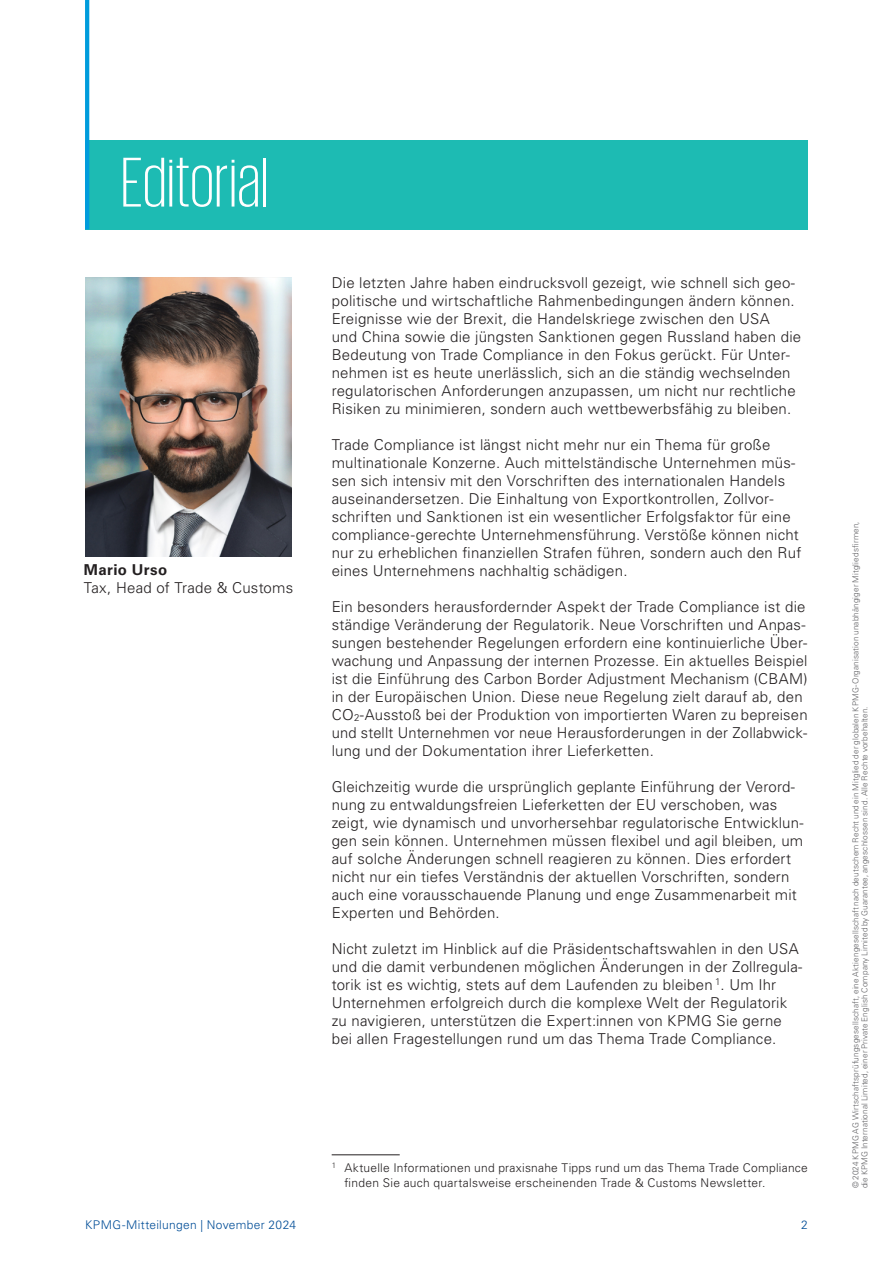
<style>
.page{position:relative;width:893px;height:1263px;background:#fff}
.page>*{position:absolute;margin:0;border:0;box-sizing:border-box;transform-origin:0 0}
.t1{font:300 72px "KPMG";letter-spacing:.01em;color:#fff}
.t2{font:300 15px/18px "Univers LT Std";letter-spacing:.015em;color:#231f20}
.t3{font:700 15px "Univers LT Std";letter-spacing:.025em;color:#231f20}
.t4{font:300 12px/15px "Univers LT Std";letter-spacing:.02em;color:#231f20}
.t5{font:300 12px "Univers LT Std";letter-spacing:.025em;color:#014d97}
.t6{font:300 8.25px/9px "Univers LT Std";letter-spacing:.015em;color:#636366}
</style>
<div class="page">
<div style="left:85px;top:141px;width:723px;height:89px;background:#1dbbb3"></div>
<hr style="left:85px;top:0;width:4px;height:229px;background:#009cdc">
<img style="left:85px;top:277px;width:206px;height:279px">
<hr style="left:332px;top:1154px;width:68px;height:1px;background:#231f20">
<h1 class="t1" style="left:121px;top:148px;width:148px">Editorial</h1>
<p class="t3" style="left:84px;top:561px;width:85px">Mario Urso</p>
<p class="t2" style="left:84px;top:579px;width:211px">Tax, Head of Trade &amp; Customs</p>
<p class="t2" style="left:332px;top:274px;width:471px">Die letzten Jahre haben eindrucksvoll gezeigt, wie schnell sich geo&shy;politische und wirtschaftliche Rahmenbedingungen ändern können.<br>Ereignisse wie der Brexit, die Handelskriege zwischen den USA<br>und China sowie die jüngsten Sanktionen gegen Russland haben die Bedeutung von Trade Compliance in den Fokus gerückt. Für Unter&shy;nehmen ist es heute unerlässlich, sich an die ständig wechselnden regulatorischen Anforderungen anzupassen, um nicht nur rechtliche Risiken zu minimieren, sondern auch wettbewerbsfähig zu bleiben.</p>
<p class="t2" style="left:332px;top:436px;width:471px">Trade Compliance ist längst nicht mehr nur ein Thema für große multinationale Konzerne. Auch mittelständische Unternehmen müs&shy;sen sich intensiv mit den Vorschriften des internationalen Handels auseinandersetzen. Die Einhaltung von Exportkontrollen, Zollvor&shy;schriften und Sanktionen ist ein wesentlicher Erfolgsfaktor für eine compliance-gerechte Unternehmensführung. Verstöße können nicht nur zu erheblichen finanziellen Strafen führen, sondern auch den Ruf eines Unternehmens nachhaltig schädigen.</p>
<p class="t2" style="left:332px;top:598px;width:477px">Ein besonders herausfordernder Aspekt der Trade Compliance ist die ständige Veränderung der Regulatorik. Neue Vorschriften und Anpas&shy;sungen bestehender Regelungen erfordern eine kontinuierliche Über&shy;wachung und Anpassung der internen Prozesse. Ein aktuelles Beispiel ist die Einführung des Carbon Border Adjustment Mechanism (CBAM) in der Europäischen Union. Diese neue Regelung zielt darauf ab, den CO<sub>2</sub>-Ausstoß bei der Produktion von importierten Waren zu bepreisen und stellt Unternehmen vor neue Herausforderungen in der Zollabwick&shy;lung und der Dokumentation ihrer Lieferketten.</p>
<p class="t2" style="left:332px;top:778px;width:473px">Gleichzeitig wurde die ursprünglich geplante Einführung der Verord&shy;nung zu entwaldungsfreien Lieferketten der EU verschoben, was zeigt, wie dynamisch und unvorhersehbar regulatorische Entwicklun&shy;gen sein können. Unternehmen müssen flexibel und agil bleiben, um auf solche Änderungen schnell reagieren zu können. Dies erfordert nicht nur ein tiefes Verständnis der aktuellen Vorschriften, sondern auch eine vorausschauende Planung und enge Zusammenarbeit mit Experten und Behörden.</p>
<p class="t2" style="left:332px;top:940px;width:472px">Nicht zuletzt im Hinblick auf die Präsidentschaftswahlen in den USA und die damit verbundenen möglichen Änderungen in der Zollregula&shy;torik ist es wichtig, stets auf dem Laufenden zu bleiben <sup>1</sup>. Um Ihr Unternehmen erfolgreich durch die komplexe Welt der Regulatorik zu navigieren, unterstützen die Expert:innen von KPMG Sie gerne bei allen Fragestellungen rund um das Thema Trade Compliance.</p>
<p class="t4" style="left:344px;top:1160px;width:465px;text-indent:-13px"><sup>1</sup> Aktuelle Informationen und praxisnahe Tipps rund um das Thema Trade Compliance finden Sie auch quartalsweise erscheinenden Trade &amp; Customs Newsletter.</p>
<p class="t5" style="left:85px;top:1218px;width:213px">KPMG-Mitteilungen | November 2024</p>
<p class="t5" style="left:801px;top:1218px;width:8px">2</p>
<p class="t6" style="left:851px;top:1188px;width:668px;rotate:-90deg">© 2024 KPMG AG Wirtschaftsprüfungsgesellschaft, eine Aktiengesellschaft nach deutschem Recht und ein Mitglied der globalen KPMG-Organisation unabhängiger Mitgliedsfirmen, die KPMG International Limited, einer Private English Company Limited by Guarantee, angeschlossen sind. Alle Rechte vorbehalten.</p>
</div>
